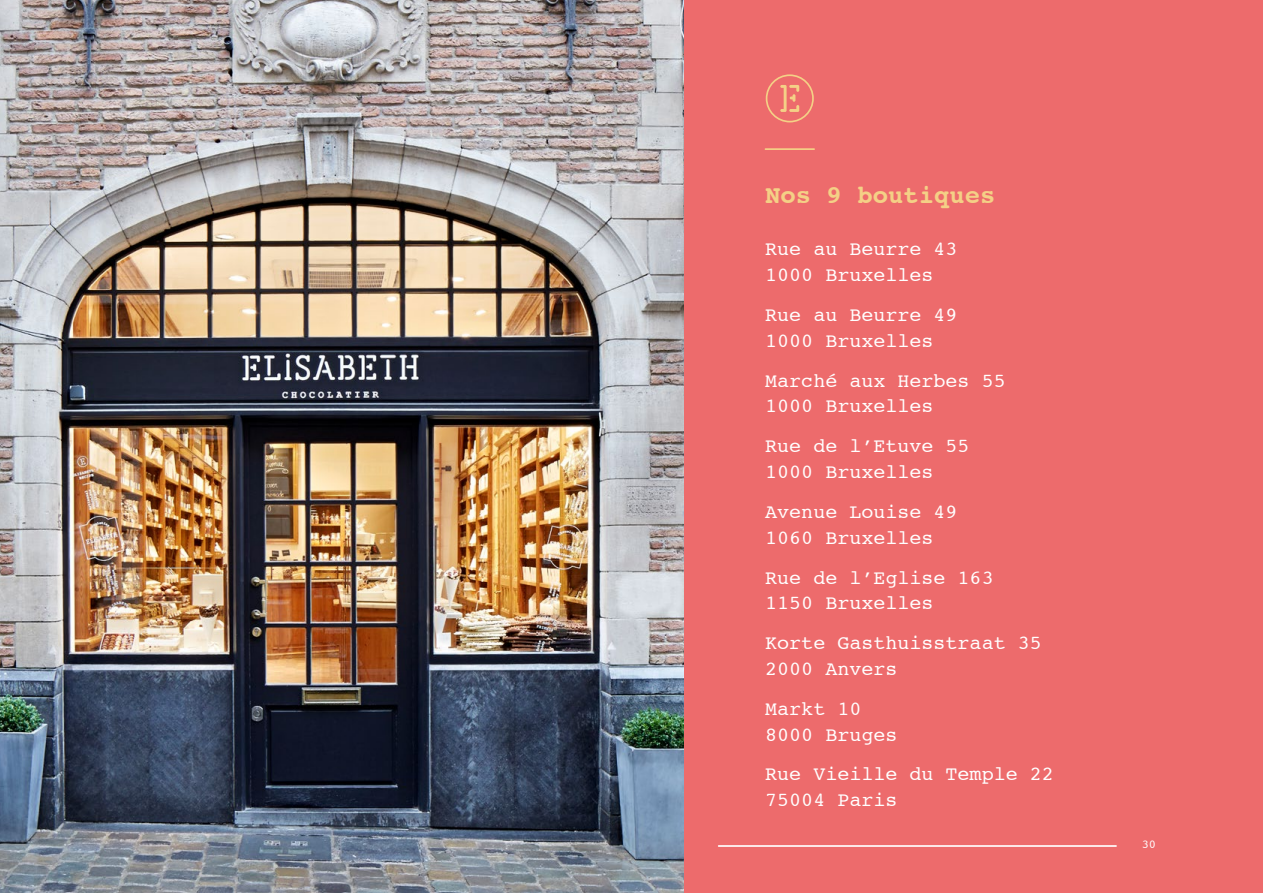
<style>
.page{position:relative;width:1263px;height:893px;background:#ed6b6c}
.page>*{position:absolute;margin:0;border:0;box-sizing:border-box;transform-origin:0 0}
.t1{font:700 25.5px "Courier 10 Pitch BT";color:#f4d086}
.t2{font:19.95px/25.7px "Courier 10 Pitch BT";color:#fff}
.t3{font:12px "Courier 10 Pitch BT";color:#fff}
</style>
<div class="page">
<hr style="left:718px;top:845px;width:399px;height:2px;background:#fff">
<img style="left:0;top:0;width:684px;height:893px">
<hr style="left:765px;top:148px;width:50px;height:2px;background:#f4d086">
<svg style="left:766px;top:74px;width:48px;height:48px"></svg>
<p class="t1" style="left:765px;top:181px;width:232px">Nos 9 boutiques</p>
<p class="t2" style="left:765px;top:237px;width:194px">Rue au Beurre 43<br>1000 Bruxelles</p>
<p class="t2" style="left:765px;top:303px;width:194px">Rue au Beurre 49<br>1000 Bruxelles</p>
<p class="t2" style="left:765px;top:368px;width:242px">Marché aux Herbes 55<br>1000 Bruxelles</p>
<p class="t2" style="left:765px;top:434px;width:206px">Rue de l’Etuve 55<br>1000 Bruxelles</p>
<p class="t2" style="left:765px;top:500px;width:194px">Avenue Louise 49<br>1060 Bruxelles</p>
<p class="t2" style="left:765px;top:565px;width:230px">Rue de l’Eglise 163<br>1150 Bruxelles</p>
<p class="t2" style="left:765px;top:631px;width:278px">Korte Gasthuisstraat 35<br>2000 Anvers</p>
<p class="t2" style="left:765px;top:696px;width:134px">Markt 10<br>8000 Bruges</p>
<p class="t2" style="left:765px;top:762px;width:290px">Rue Vieille du Temple 22<br>75004 Paris</p>
<p class="t3" style="left:1142px;top:837px;width:16px">30</p>
</div>
